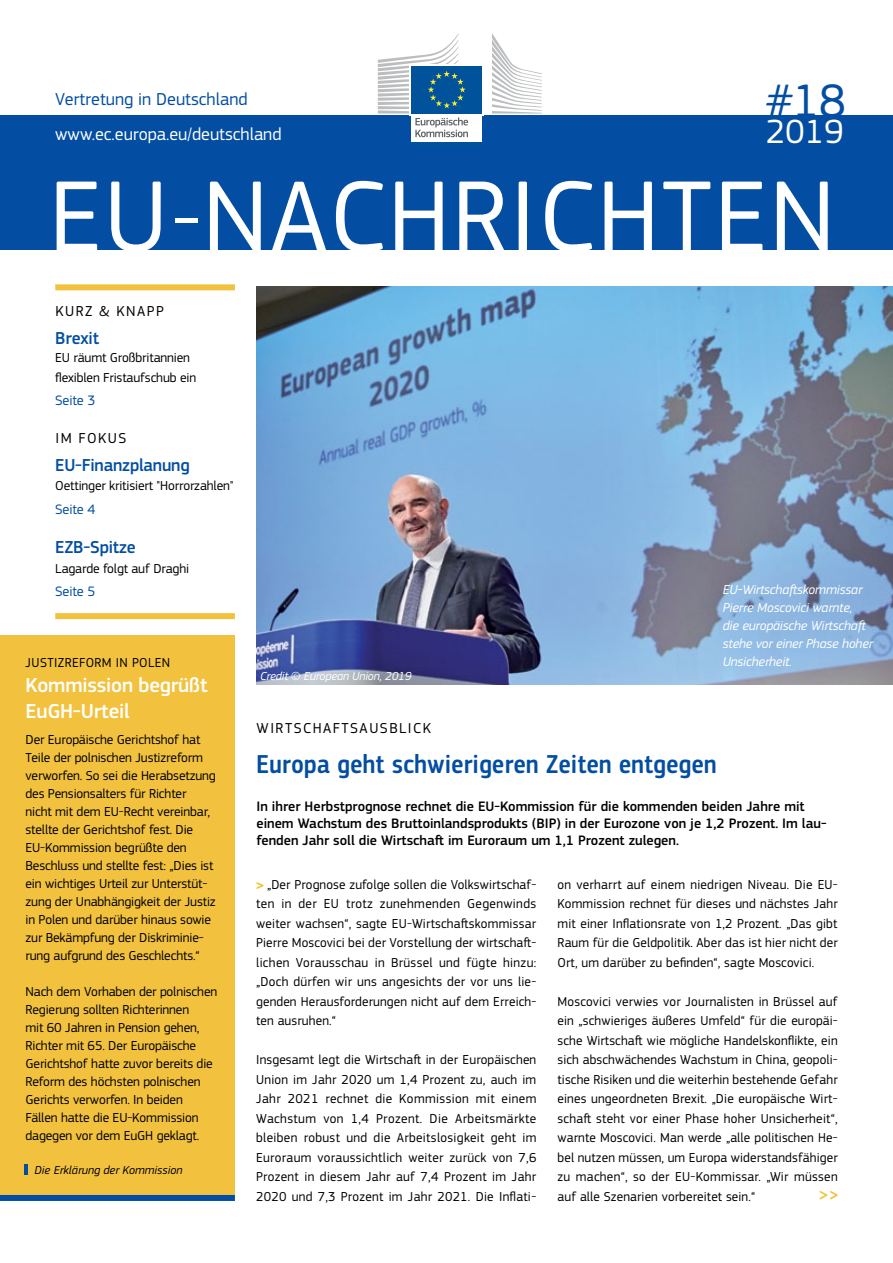
<style>
.page{position:relative;width:893px;height:1263px;background:#fff}
.page>*{position:absolute;margin:0;border:0;box-sizing:border-box;transform-origin:0 0}
.t1{font:105px "EC Square Sans Pro";color:#fff}
.t2{font:48.9px "EC Square Sans Pro";color:#034ea2}
.t3{font:34.95px "EC Square Sans Pro";color:#fff}
.t4{font:500 27px "EC Square Sans Cond Pro";letter-spacing:.02em;color:#034ea2}
.t5{font:500 21px/25.5px "EC Square Sans Pro";letter-spacing:-.01em;color:#fff}
.t6{font:500 18px "EC Square Sans Pro";letter-spacing:-.01em;color:#034ea2}
.t7{font:18px "EC Square Sans Pro";color:#fff}
.t8{font:18px "EC Square Sans Pro";color:#034ea2}
.t9{font:500 18px "EC Square Sans Pro";color:#f2c23e}
.t10{font:15px "EC Square Sans Pro";letter-spacing:.1em;color:#000}
.t11{font:500 14.25px/17.1px "EC Square Sans Pro";color:#000}
.t12{font:14.25px "EC Square Sans Pro";letter-spacing:-.01em;color:#034ea2}
.t13{font:13.5px/19.5px "EC Square Sans Pro";letter-spacing:-.01em;color:#000;text-align:justify}
.t14{font:italic 13.5px/18px "EC Square Sans Pro";letter-spacing:-.01em;color:#fff}
.t15{font:italic 12px "EC Square Sans Pro";color:#000}
.t16{font:italic 12px "EC Square Sans Pro";letter-spacing:-.01em;color:#fff}
.s1{font-family:"Helvetica Neue LT";font-weight:700;font-stretch:condensed;color:#edc52a}
</style>
<div class="page">
<img style="left:256px;top:286px;width:637px;height:399px">
<div style="left:0;top:635px;width:235px;height:563px;background:#f2c23e"></div>
<hr style="left:24px;top:1164px;width:4px;height:10px;background:#034ea2">
<div style="left:55px;top:613px;width:180px;height:6px;background:#f2c23e"></div>
<div style="left:55px;top:284px;width:180px;height:6px;background:#f2c23e"></div>
<div style="left:0;top:1195px;width:235px;height:6px;background:#034ea2"></div>
<div style="left:0;top:116px;width:893px;height:134px;background:#034ea2"></div>
<svg style="left:492px;top:33px;width:50px;height:81px"></svg>
<div style="left:411px;top:112px;width:71px;height:32px;background:#fff"></div>
<div style="left:411px;top:66px;width:71px;height:48px;background:#00529b"></div>
<hr style="left:411px;top:143px;width:71px;height:4px;background:#00529b">
<svg style="left:378px;top:33px;width:90px;height:104px"></svg>
<div style="left:175px;top:218px;width:23px;height:5px;background:#fff"></div>
<h3 class="t8" style="left:55px;top:89px;width:194px">Vertretung in Deutschland</h3>
<h2 class="t2" style="left:765px;top:72px;width:82px">#18</h2>
<h3 class="t7" style="left:55px;top:123px;width:228px">www.ec.europa.eu/deutschland</h3>
<h3 class="t3" style="left:766px;top:111px;width:79px">2019</h3>
<h1 class="t1" style="left:49px;top:155px;width:277px">EU Nachrich</h1>
<h1 class="t1" style="left:662px;top:155px;width:107px">ten</h1>
<p class="t10" style="left:55px;top:302px;width:81px">Kurz &amp; Knapp</p>
<h3 class="t6" style="left:55px;top:328px;width:45px">Brexit</h3>
<p class="t13" style="left:55px;top:348px;width:142px">EU räumt Großbritannien flexiblen Fristaufschub ein</p>
<p class="t12" style="left:55px;top:392px;width:42px">Seite 3</p>
<p class="t10" style="left:55px;top:429px;width:34px">Im Fokus</p>
<h3 class="t6" style="left:55px;top:454px;width:136px">EU-Finanzplanung</h3>
<p class="t13" style="left:55px;top:476px;width:180px">Oettinger kritisiert "Horrorzahlen"</p>
<p class="t12" style="left:55px;top:501px;width:42px">Seite 4</p>
<h3 class="t6" style="left:55px;top:537px;width:82px">EZB-Spitze</h3>
<p class="t13" style="left:55px;top:558px;width:135px">Lagarde folgt auf Draghi</p>
<p class="t12" style="left:55px;top:583px;width:42px">Seite 5</p>
<p class="t13" style="left:26px;top:653px;width:70px">Justizreform</p>
<p class="t13" style="left:116px;top:653px;width:47px">in Polen</p>
<h3 class="t5" style="left:26px;top:673px;width:184px">Kommission begrüßt<br>EuGH-Urteil</h3>
<p class="t13" style="left:26px;top:731px;width:192px;line-height:18px;text-align:left">Der Europäische Gerichtshof hat Teile der polnischen Justizreform verworfen. So sei die Herabsetzung des Pensionsalters für Richter nicht mit dem EU-Recht vereinbar, stellte der Gerichtshof fest. Die EU-Kommission begrüßte den Beschluss und stellte fest: „Dies ist ein wichtiges Urteil zur Unterstüt&shy;zung der Unabhängigkeit der Justiz in Polen und darüber hinaus sowie zur Bekämpfung der Diskriminie&shy;rung aufgrund des Geschlechts.“</p>
<p class="t13" style="left:26px;top:983px;width:193px;line-height:18px;text-align:left">Nach dem Vorhaben der polnischen<br>Regierung sollten Richterinnen<br>mit 60 Jahren in Pension gehen,<br>Richter mit 65. Der Europäische<br>Gerichtshof hatte zuvor bereits die<br>Reform des höchsten polnischen<br>Gerichts verworfen. In beiden<br>Fällen hatte die EU-Kommission dagegen vor dem EuGH geklagt.</p>
<p class="t15" style="left:35px;top:1163px;width:149px">Die Erklärung der Kommission</p>
<p class="t16" style="left:260px;top:669px;width:153px">Credit © European Union, 2019</p>
<p class="t14" style="left:723px;top:580px;width:152px">EU-Wirtschaftskommissar<br>Pierre Moscovici warnte,<br>die europäische Wirtschaft stehe vor einer Phase hoher<br>Unsicherheit.</p>
<p class="t10" style="left:257px;top:719px;width:48px">Wirtscha</p>
<p class="t10" style="left:333px;top:719px;width:28px">ftsausb</p>
<p class="t10" style="left:399px;top:719px;width:17px">lick</p>
<h3 class="t4" style="left:256px;top:748px;width:462px">Europa geht schwierigeren Zeiten entgegen</h3>
<p class="t11" style="left:256px;top:798px;width:572px">In ihrer Herbstprognose rechnet die EU-Kommission für die kommenden beiden Jahre mit einem Wachstum des Bruttoinlandsprodukts (BIP) in der Eurozone von je 1,2 Prozent. Im lau&shy;fenden Jahr soll die Wirtschaft im Euroraum um 1,1 Prozent zulegen.</p>
<p class="t13" style="left:256px;top:875px;width:282px"><span class="s1">&gt;</span> „Der Prognose zufolge sollen die Volkswirtschaf&shy;ten in der EU trotz zunehmenden Gegenwinds weiter wachsen“, sagte EU-Wirtschaftskommissar Pierre Moscovici bei der Vorstellung der wirtschaft&shy;lichen Vorausschau in Brüssel und fügte hinzu: „Doch dürfen wir uns angesichts der vor uns lie&shy;genden Herausforderungen nicht auf dem Erreich&shy;ten ausruhen.“</p>
<p class="t13" style="left:256px;top:1050px;width:282px">Insgesamt legt die Wirtschaft in der Europäischen Union im Jahr 2020 um 1,4 Prozent zu, auch im Jahr 2021 rechnet die Kommission mit einem Wachstum von 1,4 Prozent. Die Arbeitsmärkte bleiben robust und die Arbeitslosigkeit geht im Euroraum voraussichtlich weiter zurück von 7,6<br>Prozent in diesem Jahr auf 7,4 Prozent im Jahr 2020 und 7,3 Prozent im Jahr 2021. Die Inflati-</p>
<p class="t13" style="left:558px;top:875px;width:282px">on verharrt auf einem niedrigen Niveau. Die EU-Kommission rechnet für dieses und nächstes Jahr mit einer Inflationsrate von 1,2 Prozent. „Das gibt Raum für die Geldpolitik. Aber das ist hier nicht der Ort, um darüber zu befinden“, sagte Moscovici.</p>
<p class="t13" style="left:558px;top:992px;width:282px">Moscovici verwies vor Journalisten in Brüssel auf ein „schwieriges äußeres Umfeld“ für die europäi&shy;sche Wirtschaft wie mögliche Handelskonflikte, ein sich abschwächendes Wachstum in China, geopoli&shy;tische Risiken und die weiterhin bestehende Gefahr eines ungeordneten Brexit. „Die europäische Wirt&shy;schaft steht vor einer Phase hoher Unsicherheit“, warnte Moscovici. Man werde „alle politischen He&shy;bel nutzen müssen, um Europa widerstandsfähiger zu machen“, so der EU-Kommissar. „Wir müssen auf alle Szenarien vorbereitet sein.“</p>
<h3 class="t9" style="left:819px;top:1185px;width:22px">&gt;&gt;</h3>
</div>
